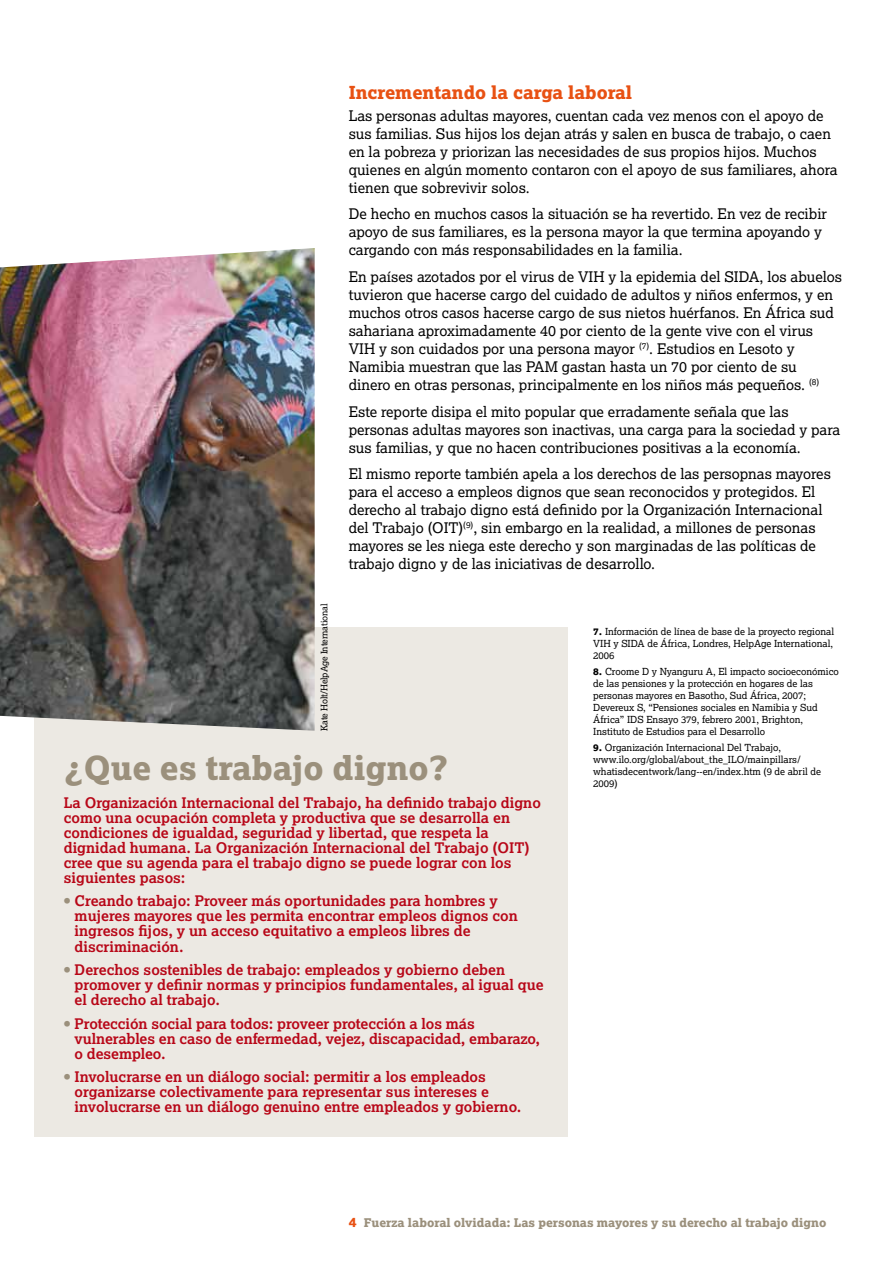
<style>
.page{position:relative;width:893px;height:1263px;background:#fff}
.page>*{position:absolute;margin:0;border:0;box-sizing:border-box;transform-origin:0 0}
.t1{font:33px "Lexia X Bold";color:#9b907c}
.t2{font:18px "Lexia X Bold";color:#e85113}
.t3{font:14.7px/18px "Lexia";color:#000}
.t4{font:700 14.7px/15px "Lexia";color:#b80718}
.t5{font:12px "Lexia X Bold";color:#9b907c}
.t6{font:9.75px/12px "Lexia";color:#000}
.t7{font:9px "Lexia";letter-spacing:-.01em;color:#000}
.s1{font-family:"Lexia X Bold";font-weight:400;color:#9b907c}
.s2{font-family:"Lexia X Bold"}
.s3{font-size:13.5px;color:#e85113}
</style>
<div class="page">
<div style="left:34px;top:627px;width:534px;height:510px;background:#ece9e3"></div>
<img style="left:0;top:248px;width:315px;height:483px">
<p class="t2" style="left:349px;top:80px;width:285px">Incrementando la carga laboral</p>
<p class="t3" style="left:349px;top:106px;width:490px">Las personas adultas mayores, cuentan cada vez menos con el apoyo de sus familias. Sus hijos los dejan atrás y salen en busca de trabajo, o caen en la pobreza y priorizan las necesidades de sus propios hijos. Muchos quienes en algún momento contaron con el apoyo de sus familiares, ahora tienen que sobrevivir solos.</p>
<p class="t3" style="left:349px;top:205px;width:480px">De hecho en muchos casos la situación se ha revertido. En vez de recibir apoyo de sus familiares, es la persona mayor la que termina apoyando y cargando con más responsabilidades en la familia.</p>
<p class="t3" style="left:349px;top:267px;width:495px">En países azotados por el virus de VIH y la epidemia del SIDA, los abuelos tuvieron que hacerse cargo del cuidado de adultos y niños enfermos, y en muchos otros casos hacerse cargo de sus nietos huérfanos. En África sud sahariana aproximadamente 40 por ciento de la gente vive con el virus VIH y son cuidados por una persona mayor <sup>(7)</sup>. Estudios en Lesoto y Namibia muestran que las PAM gastan hasta un 70 por ciento de su dinero en otras personas, principalmente en los niños más pequeños. <sup>(8)</sup></p>
<p class="t3" style="left:349px;top:402px;width:493px">Este reporte disipa el mito popular que erradamente señala que las personas adultas mayores son inactivas, una carga para la sociedad y para sus familias, y que no hacen contribuciones positivas a la economía.</p>
<p class="t3" style="left:349px;top:464px;width:484px">El mismo reporte también apela a los derechos de las persopnas mayores para el acceso a empleos dignos que sean reconocidos y protegidos. El derecho al trabajo digno está definido por la Organización Internacional del Trabajo (OIT)<sup>(9)</sup>, sin embargo en la realidad, a millones de personas mayores se les niega este derecho y son marginadas de las políticas de trabajo digno y de las iniciativas de desarrollo.</p>
<p class="t7" style="left:319px;top:731px;width:129px;rotate:-90deg">Kate Holt/HelpAge International</p>
<h1 class="t1" style="left:64px;top:747px;width:386px">¿Que es trabajo digno?</h1>
<p class="t4" style="left:64px;top:795px;width:479px">La Organización Internacional del Trabajo, ha definido trabajo digno como una ocupación completa y productiva que se desarrolla en condiciones de igualdad, seguridad y libertad, que respeta la dignidad humana. La Organización Internacional del Trabajo (OIT) cree que su agenda para el trabajo digno se puede lograr con los siguientes pasos:</p>
<p class="t4" style="left:75px;top:893px;width:445px;text-indent:-11px"><span class="s1">•</span> Creando trabajo: Proveer más oportunidades para hombres y mujeres mayores que les permita encontrar empleos dignos con ingresos fijos, y un acceso equitativo a empleos libres de discriminación.</p>
<p class="t4" style="left:75px;top:962px;width:470px;text-indent:-11px"><span class="s1">•</span> Derechos sostenibles de trabajo: empleados y gobierno deben promover y definir normas y principios fundamentales, al igual que el derecho al trabajo.</p>
<p class="t4" style="left:75px;top:1015px;width:467px;text-indent:-11px"><span class="s1">•</span> Protección social para todos: proveer protección a los más vulnerables en caso de enfermedad, vejez, discapacidad, embarazo, o desempleo.</p>
<p class="t4" style="left:75px;top:1069px;width:448px;text-indent:-11px"><span class="s1">•</span> Involucrarse en un diálogo social: permitir a los empleados organizarse colectivamente para representar sus intereses e involucrarse en un diálogo genuino entre empleados y gobierno.</p>
<p class="t6" style="left:593px;top:625px;width:243px;text-align:justify"><span class="s2">7.</span> Información de línea de base de la proyecto regional VIH y SIDA de África, Londres, HelpAge International, 2006</p>
<p class="t6" style="left:593px;top:665px;width:247px"><span class="s2">8.</span> Croome D y Nyanguru A, El impacto socioeconómico de las pensiones y la protección en hogares de las personas mayores en Basotho, Sud África, 2007; Devereux S, “Pensiones sociales en Namibia y Sud África” IDS Ensayo 379, febrero 2001, Brighton, Instituto de Estudios para el Desarrollo</p>
<p class="t6" style="left:593px;top:741px;width:229px"><span class="s2">9.</span> Organización Internacional Del Trabajo, www.ilo.org/global/about_the_ILO/mainpillars/ whatisdecentwork/lang--en/index.htm (9 de abril de</p>
<p class="t6" style="left:593px;top:777px;width:26px">2009)</p>
<p class="t5" style="left:349px;top:1214px;width:479px"><span class="s3">4</span> Fuerza laboral olvidada: Las personas mayores y su derecho al trabajo digno</p>
</div>
